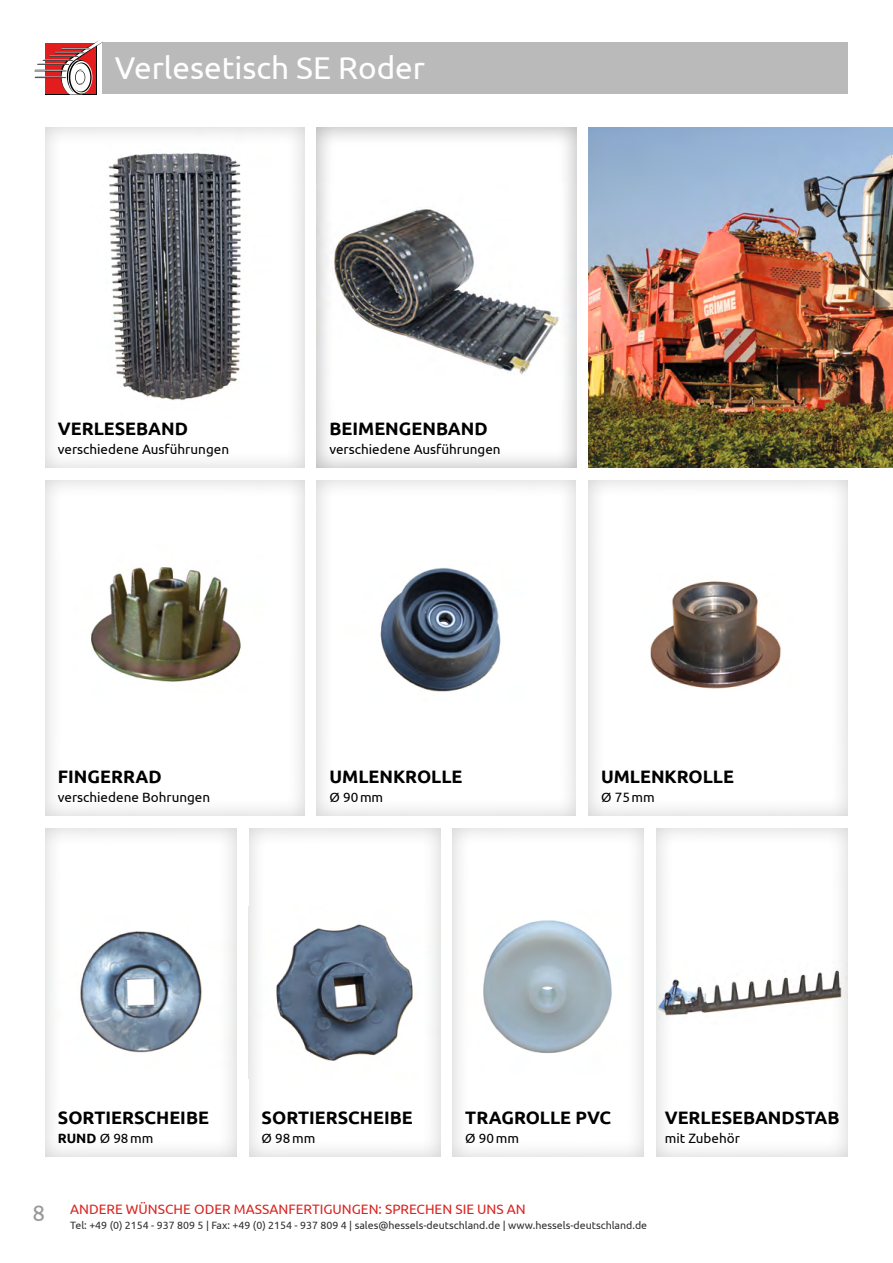
<style>
.page{position:relative;width:893px;height:1263px;background:#fff}
.page>*{position:absolute;margin:0;border:0;box-sizing:border-box;transform-origin:0 0}
.t1{font:31.5px "Ubuntu";color:#fff}
.t2{font:22.5px "Ubuntu";color:#989999}
.t3{font:700 18px "Ubuntu";color:#000}
.t4{font:13.65px "Ubuntu";color:#d82421}
.t5{font:13.5px "Ubuntu";color:#000}
.t6{font:10.65px "Ubuntu";color:#313130}
.s1{font-weight:700}
</style>
<div class="page">
<div style="left:102px;top:43px;width:746px;height:51px;background:#bababb"></div>
<svg style="left:35px;top:40px;width:67px;height:55px"></svg>
<img style="left:590px;top:128px;width:303px;height:340px">
<div style="left:33px;top:468px;width:286px;height:348px;background:#000;opacity:.2"></div>
<div style="left:575px;top:468px;width:286px;height:348px;background:#000;opacity:.2"></div>
<div style="left:32px;top:117px;width:286px;height:351px;background:#000;opacity:.2"></div>
<div style="left:303px;top:117px;width:287px;height:351px;background:#000;opacity:.2"></div>
<div style="left:304px;top:468px;width:287px;height:348px;background:#000;opacity:.2"></div>
<div style="left:33px;top:816px;width:217px;height:341px;background:#000;opacity:.2"></div>
<div style="left:440px;top:816px;width:217px;height:342px;background:#000;opacity:.2"></div>
<div style="left:644px;top:816px;width:218px;height:342px;background:#000;opacity:.2"></div>
<div style="left:237px;top:816px;width:217px;height:341px;background:#000;opacity:.2"></div>
<p class="t1" style="left:115px;top:48px;width:312px">Verlesetisch SE Roder</p>
<p class="t3" style="left:58px;top:418px;width:132px">VERLESEBAND</p>
<p class="t5" style="left:58px;top:441px;width:173px">verschiedene Ausführungen</p>
<p class="t3" style="left:329px;top:418px;width:160px">BEIMENGENBAND</p>
<p class="t5" style="left:329px;top:441px;width:173px">verschiedene Ausführungen</p>
<p class="t3" style="left:58px;top:765px;width:105px">FINGERRAD</p>
<p class="t5" style="left:58px;top:789px;width:154px">verschiedene Bohrungen</p>
<p class="t3" style="left:329px;top:765px;width:134px">UMLENKROLLE</p>
<p class="t5" style="left:329px;top:789px;width:55px">Ø 90mm</p>
<p class="t3" style="left:601px;top:765px;width:134px">UMLENKROLLE</p>
<p class="t5" style="left:601px;top:789px;width:55px">Ø 75mm</p>
<p class="t3" style="left:58px;top:1106px;width:153px">SORTIERSCHEIBE</p>
<p class="t5" style="left:58px;top:1130px;width:97px"><span class="s1">RUND</span> Ø 98mm</p>
<p class="t3" style="left:262px;top:1106px;width:153px">SORTIERSCHEIBE</p>
<p class="t5" style="left:262px;top:1130px;width:55px">Ø 98mm</p>
<p class="t3" style="left:465px;top:1106px;width:147px">TRAGROLLE PVC</p>
<p class="t5" style="left:465px;top:1130px;width:55px">Ø 90mm</p>
<p class="t3" style="left:665px;top:1106px;width:176px">VERLESEBANDSTAB</p>
<p class="t5" style="left:665px;top:1130px;width:77px">mit Zubehör</p>
<p class="t2" style="left:32px;top:1199px;width:14px">8</p>
<p class="t4" style="left:70px;top:1201px;width:457px">ANDERE WÜNSCHE ODER MASSANFERTIGUNGEN: SPRECHEN SIE UNS AN</p>
<p class="t6" style="left:70px;top:1219px;width:579px">Tel: +49 (0) 2154 - 937 809 5 | Fax: +49 (0) 2154 - 937 809 4 | sales@hessels-deutschland.de | www.hessels-deutschland.de</p>
</div>
